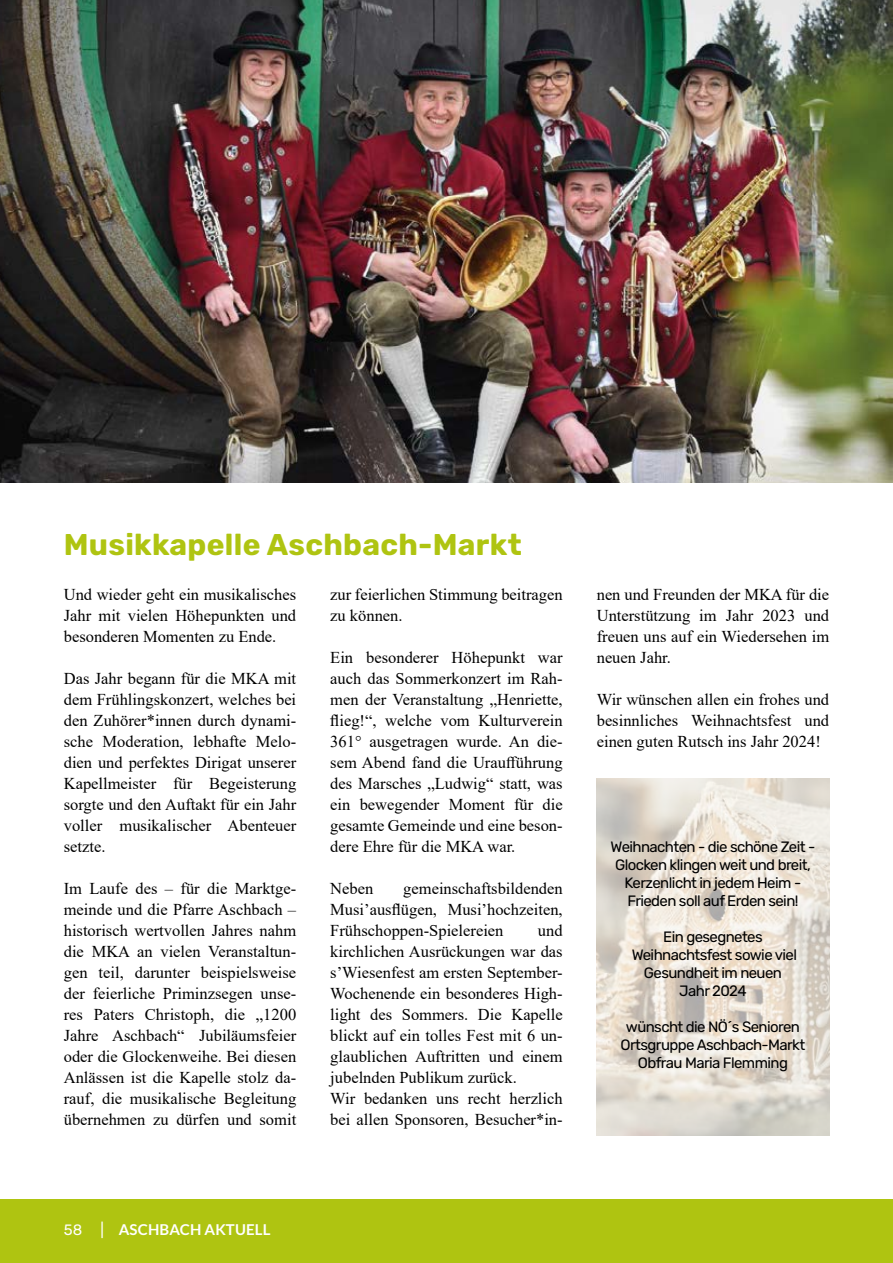
<style>
.page{position:relative;width:893px;height:1263px;background:#fff}
.page>*{position:absolute;margin:0;border:0;box-sizing:border-box;transform-origin:0 0}
.t1{font:700 30px "Rubik";letter-spacing:.01em;color:#afc411}
.t2{font:16.5px/21px "Times New Roman";color:#000;text-align:justify}
.t3{font:15px/18px "Rubik";letter-spacing:-.04em;color:#000;text-align:center}
.t4{font:700 15px "Lato";letter-spacing:.01em;color:#fff}
.s1{font-family:"Rubik";font-weight:400}
</style>
<div class="page">
<div style="left:0;top:1199px;width:893px;height:64px;background:#afc411"></div>
<img style="left:0;top:0;width:893px;height:482px">
<img style="left:597px;top:778px;width:232px;height:357px">
<h1 class="t1" style="left:64px;top:527px;width:459px">Musikkapelle Aschbach-Markt</h1>
<p class="t2" style="left:64px;top:583px;width:234px">Und wieder geht ein musikalisches Jahr mit vielen Höhepunkten und besonderen Momenten zu Ende.</p>
<p class="t2" style="left:64px;top:667px;width:234px">Das Jahr begann für die MKA mit dem Frühlingskonzert, welches bei den Zuhörer*innen durch dynami&shy;sche Moderation, lebhafte Melo&shy;dien und perfektes Dirigat unserer Kapellmeister für Begeisterung sorgte und den Auftakt für ein Jahr voller musikalischer Abenteuer setzte.</p>
<p class="t2" style="left:64px;top:877px;width:234px">Im Laufe des – für die Marktge&shy;meinde und die Pfarre Aschbach – historisch wertvollen Jahres nahm die MKA an vielen Veranstaltun&shy;gen teil, darunter beispielsweise der feierliche Priminzsegen unse&shy;res Paters Christoph, die „1200<br>Jahre Aschbach“ Jubiläumsfeier oder die Glockenweihe. Bei diesen Anlässen ist die Kapelle stolz da&shy;rauf, die musikalische Begleitung übernehmen zu dürfen und somit</p>
<p class="t2" style="left:330px;top:584px;width:234px">zur feierlichen Stimmung beitragen zu können.</p>
<p class="t2" style="left:330px;top:647px;width:234px">Ein besonderer Höhepunkt war auch das Sommerkonzert im Rah&shy;men der Veranstaltung „Henriette, flieg!“, welche vom Kulturverein 361° ausgetragen wurde. An die&shy;sem Abend fand die Uraufführung des Marsches „Ludwig“ statt, was ein bewegender Moment für die gesamte Gemeinde und eine beson&shy;dere Ehre für die MKA war.</p>
<p class="t2" style="left:330px;top:878px;width:45px">Neben</p>
<p class="t2" style="left:330px;top:878px;width:234px;text-indent:73px">gemeinschaftsbildenden Musi’ausflügen, Musi’hochzeiten, Frühschoppen-Spielereien</p>
<p class="t2" style="left:330px;top:920px;width:234px;text-align:left;text-indent:208px">und kirchlichen Ausrückungen war das s’Wiesenfest am ersten September-<br>Wochenende ein besonderes High&shy;light des Sommers. Die Kapelle blickt auf ein tolles Fest mit 6 un&shy;glaublichen Auftritten und einem jubelnden Publikum zurück.<br>Wir bedanken uns recht herzlich bei allen Sponsoren, Besucher*in-</p>
<p class="t2" style="left:597px;top:584px;width:234px">nen und Freunden der MKA für die Unterstützung im Jahr 2023 und freuen uns auf ein Wiedersehen im neuen Jahr.</p>
<p class="t2" style="left:597px;top:689px;width:234px">Wir wünschen allen ein frohes und besinnliches Weihnachtsfest und einen guten Rutsch ins Jahr 2024!</p>
<p class="t3" style="left:611px;top:838px;width:206px">Weihnachten - die schöne Zeit -<br>Glocken klingen weit und breit,<br>Kerzenlicht in jedem Heim -<br>Frieden soll auf Erden sein!</p>
<p class="t3" style="left:632px;top:928px;width:167px">Ein gesegnetes<br>Weihnachtsfest sowie viel<br>Gesundheit im neuen<br>Jahr 2024</p>
<p class="t3" style="left:621px;top:1018px;width:186px">wünscht die NÖ´s Senioren<br>Ortsgruppe Aschbach-Markt<br>Obfrau Maria Flemming</p>
<p class="t4" style="left:64px;top:1221px;width:208px"><span class="s1">58 |</span> ASCHBACH AKTUELL</p>
</div>
